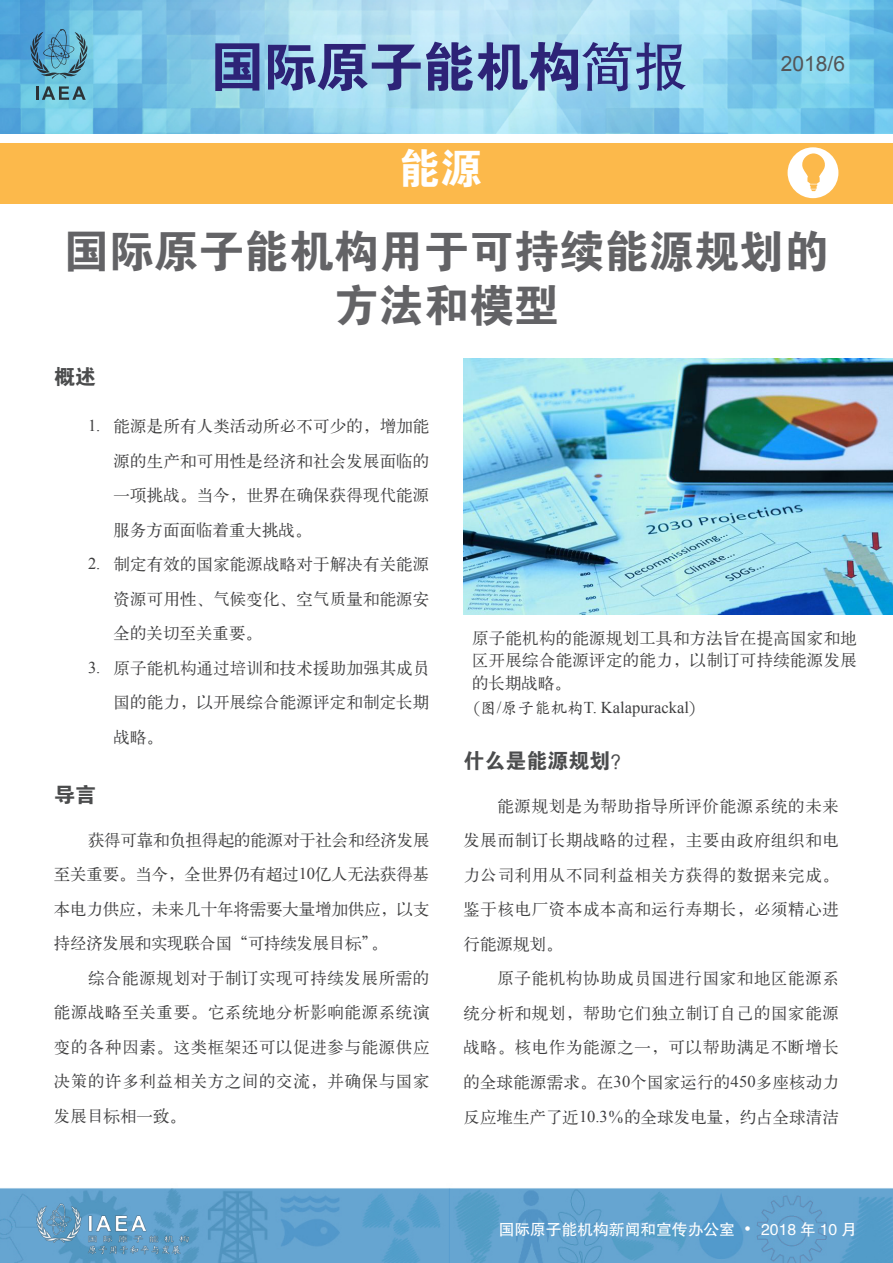
<style>
.page{position:relative;width:893px;height:1263px;background:#fff}
.page>*{position:absolute;margin:0;border:0;box-sizing:border-box;transform-origin:0 0}
.t1{font:54px "FZDHTK GBK1 0";letter-spacing:-.02em;color:#2d2377}
.t2{font:45px/54px "FZDHTJW GB1 0";color:#636366;text-align:center}
.t3{font:42px "FZDHTK GBK1 0";color:#fff}
.t4{font:21px "FZDHTK GBK1 0";color:#4b4c4d}
.t5{font:21px "Arial";color:#545557}
.t6{font:16.5px/34.5px "H Ya 1 gj";letter-spacing:.01em;color:#3e3e3f;text-align:justify}
.t7{font:16.5px "Times New Roman";color:#3e3e3f}
.t8{font:15.75px "FZHTK GBK1 0";color:#fff}
.s1{font-family:"FZHTK GBK1 0"}
.s2{font-family:"Times New Roman"}
.s3{font-family:"Koz Min Pr 6 N"}
.s4{font-family:"H Yc 1 gj"}
.s5{font-family:"Arial";font-size:18px}
</style>
<div class="page">
<img style="left:0;top:0;width:893px;height:134px">
<svg style="left:30px;top:29px;width:57px;height:50px;background:#569ab8"></svg>
<svg style="left:36px;top:86px;width:50px;height:14px"></svg>
<img style="left:0;top:1188px;width:893px;height:75px">
<img style="left:35px;top:1202px;width:155px;height:54px">
<div style="left:0;top:143px;width:893px;height:61px;background:#fcb94b"></div>
<div style="left:788px;top:147px;width:50px;height:51px;background:#fff;border-radius:50%"></div>
<svg style="left:802px;top:153px;width:23px;height:38px"></svg>
<img style="left:463px;top:358px;width:430px;height:256px">
<h1 class="t1" style="left:210px;top:37px;width:479px">国际原子能机构<span class="s1">简报</span></h1>
<h3 class="t3" style="left:398px;top:145px;width:85px">能源</h3>
<p class="t5" style="left:781px;top:50px;width:66px">2018/6</p>
<h2 class="t2" style="left:64px;top:225px;width:767px">国际原子能机构用于可持续能源规划的方法和模型</h2>
<p class="t4" style="left:54px;top:365px;width:43px">概述</p>
<p class="t6" style="left:114px;top:409px;width:317px;text-indent:-26px"><span class="s2">1.</span> 能源是所有人类活动所必不可少的，增加能源的生产和可用性是经济和社会发展面临的一项挑战。当今，世界在确保获得现代能源服务方面面临着重大挑战。</p>
<p class="t6" style="left:114px;top:547px;width:317px;text-indent:-26px"><span class="s2">2.</span> 制定有效的国家能源战略对于解决有关能源资源可用性、气候变化、空气质量和能源安全的关切至关重要。</p>
<p class="t6" style="left:114px;top:651px;width:317px;text-indent:-26px"><span class="s2">3.</span> 原子能机构通过培训和技术援助加强其成员国的能力，以开展综合能源评定和制定长期战略。</p>
<p class="t4" style="left:54px;top:783px;width:43px">导言</p>
<p class="t6" style="left:54px;top:823px;width:377px;text-indent:34px">获得可靠和负担得起的能源对于社会和经济发展至关重要。当今，全世界仍有超过<span class="s2">10</span>亿人无法获得基本电力供应，未来几十年将需要大量增加供应，以支持经济发展和实现联合国“可持续发展目标”。</p>
<p class="t6" style="left:54px;top:961px;width:377px;text-indent:34px">综合能源规划对于制订实现可持续发展所需的能源战略至关重要。它系统地分析影响能源系统演变的各种因素。这类框架还可以促进参与能源供应决策的许多利益相关方之间的交流，并确保与国家发展目标相一致。</p>
<p class="t6" style="left:472px;top:627px;width:386px;line-height:22.5px">原子能机构的能源规划工具和方法旨在提高国家和地区开展综合能源评定的能力，以制订可持续能源发展的长期战略。</p>
<p class="t7" style="left:464px;top:697px;width:243px"><span class="s3">（</span><span class="s4">图</span>/<span class="s4">原子能机构</span>T. Kalapurackal<span class="s3">）</span></p>
<p class="t4" style="left:463px;top:749px;width:169px">什么是能源规划？</p>
<p class="t6" style="left:463px;top:789px;width:377px;text-indent:34px">能源规划是为帮助指导所评价能源系统的未来发展而制订长期战略的过程，主要由政府组织和电力公司利用从不同利益相关方获得的数据来完成。鉴于核电厂资本成本高和运行寿期长，必须精心进行能源规划。</p>
<p class="t6" style="left:463px;top:961px;width:377px;text-indent:34px">原子能机构协助成员国进行国家和地区能源系统分析和规划，帮助它们独立制订自己的国家能源战略。核电作为能源之一，可以帮助满足不断增长的全球能源需求。在<span class="s2">30</span>个国家运行的<span class="s2">450</span>多座核动力反应堆生产了近<span class="s2">10.3</span>％的全球发电量，约占全球清洁</p>
<p class="t8" style="left:499px;top:1221px;width:360px">国际原子能机构新闻和宣传办公室 <span class="s5">•</span> 2018 年 10 月</p>
</div>
